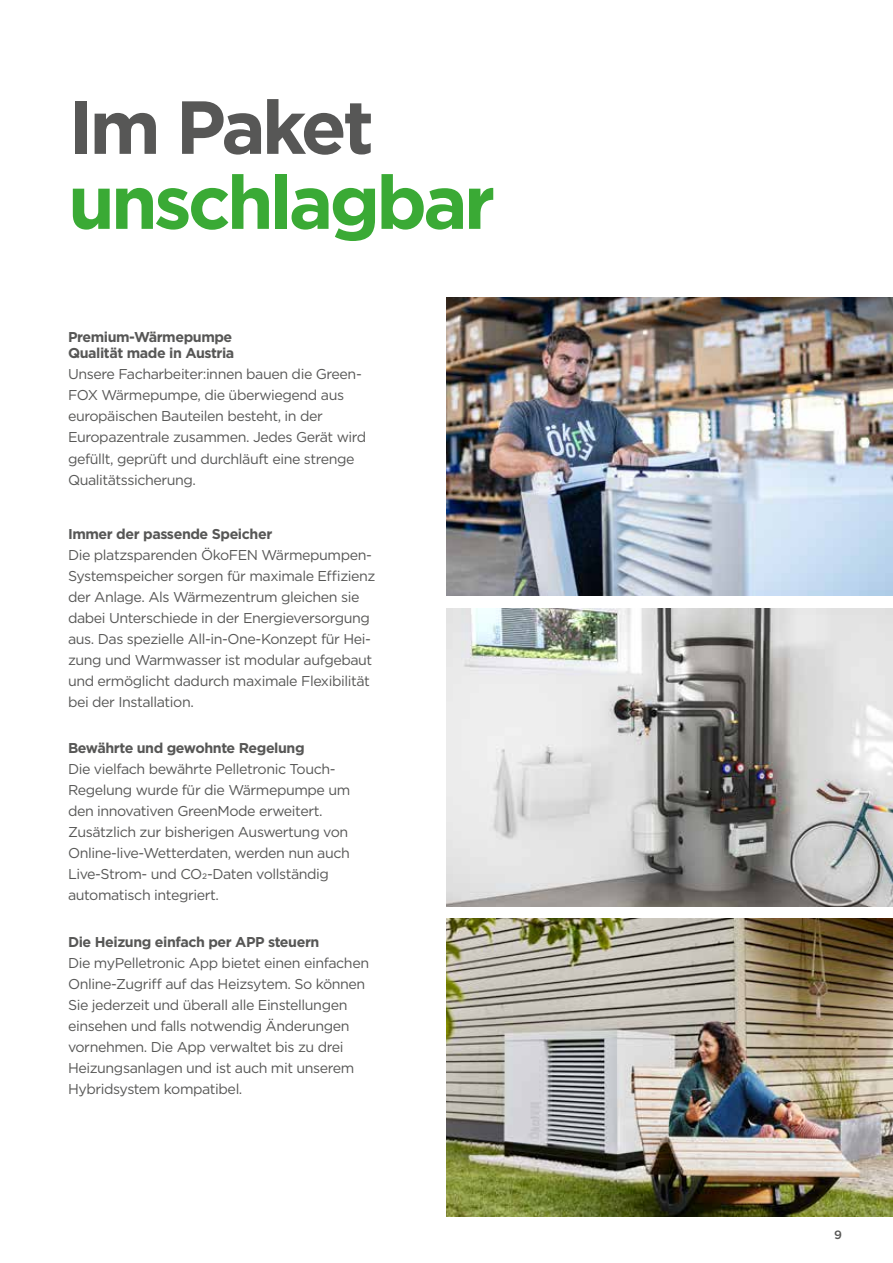
<style>
.page{position:relative;width:893px;height:1263px;background:#fff}
.page>*{position:absolute;margin:0;border:0;box-sizing:border-box;transform-origin:0 0}
.t1{font:700 75px "Gotham";letter-spacing:-.05em;color:#3aaa35}
.t2{font:700 75px "Gotham";letter-spacing:-.05em;color:#575756}
.t3{font:14.25px/21px "Gotham";letter-spacing:-.03em;color:#575756}
.t4{font:700 14.25px/16.5px "Gotham";letter-spacing:-.03em;color:#575756}
.t5{font:500 12px "Gotham";color:#575756}
</style>
<div class="page">
<img style="left:446px;top:608px;width:447px;height:298px">
<img style="left:446px;top:919px;width:447px;height:297px">
<img style="left:446px;top:298px;width:447px;height:298px">
<h1 class="t2" style="left:68px;top:78px;width:308px">Im Paket</h1>
<h1 class="t1" style="left:68px;top:153px;width:429px">unschlagbar</h1>
<p class="t4" style="left:68px;top:329px;width:168px">Premium-Wärmepumpe<br>Qualität made in Austria</p>
<p class="t3" style="left:68px;top:364px;width:300px">Unsere Facharbeiter:innen bauen die Green-FOX Wärmepumpe, die überwiegend aus europäischen Bauteilen besteht, in der Europazentrale zusammen. Jedes Gerät wird gefüllt, geprüft und durchläuft eine strenge Qualitätssicherung.</p>
<p class="t4" style="left:68px;top:526px;width:206px">Immer der passende Speicher</p>
<p class="t3" style="left:68px;top:544px;width:309px">Die platzsparenden ÖkoFEN Wärmepumpen-Systemspeicher sorgen für maximale Effizienz der Anlage. Als Wärmezentrum gleichen sie dabei Unterschiede in der Energieversorgung aus. Das spezielle All-in-One-Konzept für Hei&shy;zung und Warmwasser ist modular aufgebaut und ermöglicht dadurch maximale Flexibilität bei der Installation.</p>
<p class="t4" style="left:68px;top:740px;width:238px">Bewährte und gewohnte Regelung</p>
<p class="t3" style="left:68px;top:758px;width:284px">Die vielfach bewährte Pelletronic Touch-Regelung wurde für die Wärmepumpe um den innovativen GreenMode erweitert.<br>Zusätzlich zur bisherigen Auswertung von Online-live-Wetterdaten, werden nun auch Live-Strom- und CO2-Daten vollständig automatisch integriert.</p>
<p class="t4" style="left:68px;top:934px;width:253px">Die Heizung einfach per APP steuern</p>
<p class="t3" style="left:68px;top:952px;width:303px">Die myPelletronic App bietet einen einfachen Online-Zugriff auf das Heizsytem. So können Sie jederzeit und überall alle Einstellungen einsehen und falls notwendig Änderungen vornehmen. Die App verwaltet bis zu drei Heizungsanlagen und ist auch mit unserem Hybridsystem kompatibel.</p>
<p class="t5" style="left:834px;top:1226px;width:9px">9</p>
</div>
